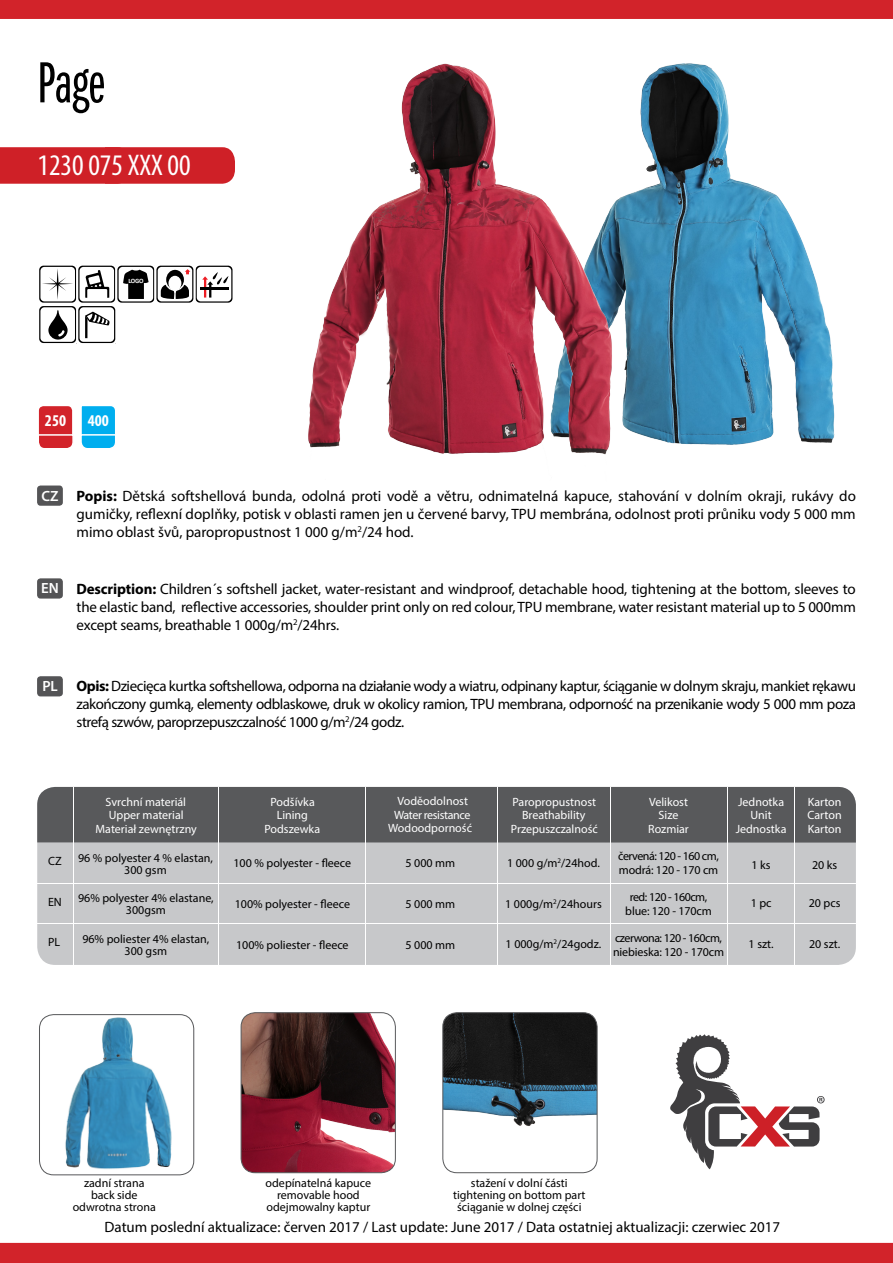
<style>
.page{position:relative;width:893px;height:1263px;background:#fff}
.page>*{position:absolute;margin:0;border:0;box-sizing:border-box;transform-origin:0 0}
.t1{font:60px "Franklin Got Itc DOT Boo Ext Com";color:#000}
.t2{font:condensed 30px "Myriad Pro";color:#fff}
.t3{font:700 condensed 16.5px "Myriad Pro";color:#fff}
.t4{font:15px/18px "Myriad Pro";color:#000;text-align:justify}
.t5{font:600 14.85px "Myriad Pro";color:#fff}
.t6{font:12px/12px "Myriad Pro";color:#000;text-align:center}
.t7{font:12px "Myriad Pro";color:#fff}
.t8{font:12px/14.4px "Myriad Pro";letter-spacing:-.025em;color:#000}
.t9{font:12px "Myriad Pro";letter-spacing:-.03em;color:#fff}
.t10{font:700 6.6px "Calibri";color:#fff}
.s1{font-weight:700}
</style>
<div class="page">
<div style="left:0;top:147px;width:235px;height:37px;background:#cf2027"></div>
<svg style="left:38px;top:406px;width:77px;height:42px;background:#8484a1"></svg>
<img style="left:634px;top:63px;width:201px;height:382px">
<img style="left:308px;top:63px;width:326px;height:392px">
<svg style="left:670px;top:1034px;width:155px;height:135px"></svg>
<div style="left:37px;top:485px;width:26px;height:21px;background:#545456;border-radius:3px"></div>
<div style="left:37px;top:578px;width:26px;height:21px;background:#545456;border-radius:3px"></div>
<div style="left:37px;top:676px;width:26px;height:20px;background:#545456;border-radius:3px"></div>
<div style="left:0;top:0;width:893px;height:19px;background:#d2232a"></div>
<div style="left:0;top:1243px;width:893px;height:20px;background:#d2232a"></div>
<img style="left:443px;top:1013px;width:154px;height:160px">
<div style="left:442px;top:1012px;width:156px;height:161px;border:1px solid #58595b;border-radius:14px"></div>
<img style="left:241px;top:1013px;width:154px;height:160px">
<div style="left:241px;top:1012px;width:155px;height:161px;border:1px solid #58595b;border-radius:14px"></div>
<img style="left:46px;top:1014px;width:143px;height:161px">
<div style="left:39px;top:1014px;width:155px;height:161px;border:1px solid #58595b;border-radius:14px"></div>
<div style="left:37px;top:787px;width:819px;height:178px;background:#c7c8ca;border-radius:18px"></div>
<div style="left:37px;top:787px;width:819px;height:55px;background:#58595b"></div>
<hr style="left:37px;top:923px;width:819px;height:1px;background:#fff">
<hr style="left:37px;top:883px;width:819px;height:1px;background:#fff">
<svg style="left:39px;top:265px;width:194px;height:79px"></svg>
<hr style="left:794px;top:787px;width:1px;height:178px;background:#fff">
<hr style="left:727px;top:787px;width:1px;height:178px;background:#fff">
<hr style="left:610px;top:787px;width:1px;height:178px;background:#fff">
<hr style="left:498px;top:787px;width:1px;height:178px;background:#fff">
<hr style="left:365px;top:787px;width:1px;height:178px;background:#fff">
<hr style="left:219px;top:787px;width:1px;height:178px;background:#fff">
<hr style="left:73px;top:787px;width:1px;height:178px;background:#fff">
<h1 class="t1" style="left:37px;top:51px;width:69px">Page</h1>
<h2 class="t2" style="left:38px;top:147px;width:155px">1230 075 XXX 00</h2>
<p class="t10" style="left:128px;top:277px;width:17px">LOGO</p>
<p class="t3" style="left:45px;top:410px;width:23px">250</p>
<p class="t3" style="left:88px;top:410px;width:23px">400</p>
<p class="t5" style="left:42px;top:486px;width:19px">CZ</p>
<p class="t5" style="left:41px;top:579px;width:19px">EN</p>
<p class="t4" style="left:77px;top:486px;width:781px"><span class="s1">Popis:</span> Dětská softshellová bunda, odolná proti vodě a větru, odnimatelná kapuce, stahování v dolním okraji, rukávy do gumičky, reflexní doplňky, potisk v oblasti ramen jen u červené barvy, TPU membrána, odolnost proti průniku vody 5 000 mm mimo oblast švů, paropropustnost 1 000 g/m<sup>2</sup>/24 hod.</p>
<p class="t4" style="left:77px;top:579px;width:781px"><span class="s1">Description:</span> Children´s softshell jacket, water-resistant and windproof, detachable hood, tightening at the bottom, sleeves to the elastic band, reflective accessories, shoulder print only on red colour, TPU membrane, water resistant material up to 5 000mm except seams, breathable 1 000g/m<sup>2</sup>/24hrs.</p>
<p class="t5" style="left:42px;top:677px;width:17px">PL</p>
<p class="t4" style="left:77px;top:677px;width:781px"><span class="s1">Opis:</span> Dziecięca kurtka softshellowa, odporna na działanie wody a wiatru, odpinany kaptur, ściąganie w dolnym skraju, mankiet rękawu zakończony gumką, elementy odblaskowe, druk w okolicy ramion, TPU membrana, odporność na przenikanie wody 5 000 mm poza strefą szwów, paroprzepuszczalność 1000 g/m<sup>2</sup>/24 godz.</p>
<p class="t7" style="left:106px;top:794px;width:82px">Svrchní materiál</p>
<p class="t7" style="left:109px;top:808px;width:76px">Upper material</p>
<p class="t7" style="left:96px;top:822px;width:103px">Materiał zewnętrzny</p>
<p class="t7" style="left:270px;top:794px;width:46px">Podšívka</p>
<p class="t7" style="left:264px;top:821px;width:57px">Podszewka</p>
<p class="t7" style="left:277px;top:808px;width:33px">Lining</p>
<p class="t7" style="left:398px;top:794px;width:72px">Voděodolnost</p>
<p class="t7" style="left:388px;top:821px;width:85px">Wodoodporność</p>
<p class="t9" style="left:394px;top:807px;width:78px">Water resistance</p>
<p class="t7" style="left:512px;top:794px;width:85px">Paropropustnost</p>
<p class="t7" style="left:511px;top:821px;width:89px">Przepuszczalność</p>
<p class="t7" style="left:522px;top:808px;width:65px">Breathability</p>
<p class="t7" style="left:649px;top:794px;width:40px">Velikost</p>
<p class="t7" style="left:648px;top:821px;width:42px">Rozmiar</p>
<p class="t7" style="left:659px;top:808px;width:21px">Size</p>
<p class="t7" style="left:738px;top:794px;width:48px">Jednotka</p>
<p class="t7" style="left:808px;top:794px;width:35px">Karton</p>
<p class="t7" style="left:750px;top:808px;width:23px">Unit</p>
<p class="t7" style="left:808px;top:808px;width:36px">Carton</p>
<p class="t7" style="left:736px;top:821px;width:52px">Jednostka</p>
<p class="t7" style="left:808px;top:821px;width:35px">Karton</p>
<p class="t6" style="left:48px;top:855px;width:15px">CZ</p>
<p class="t6" style="left:78px;top:851px;width:136px">96 % polyester 4 % elastan,<br>300 gsm</p>
<p class="t6" style="left:233px;top:857px;width:119px">100 % polyester - fleece</p>
<p class="t6" style="left:405px;top:857px;width:51px">5 000 mm</p>
<p class="t6" style="left:507px;top:857px;width:94px">1 000 g/m<sup>2</sup>/24hod.</p>
<p class="t8" style="left:618px;top:848px;width:102px">červená: 120 - 160 cm, modrá: 120 - 170 cm</p>
<p class="t6" style="left:752px;top:859px;width:21px">1 ks</p>
<p class="t6" style="left:812px;top:859px;width:27px">20 ks</p>
<p class="t6" style="left:48px;top:896px;width:15px">EN</p>
<p class="t6" style="left:48px;top:936px;width:14px">PL</p>
<p class="t6" style="left:78px;top:892px;width:137px">96% polyester 4% elastane,<br>300gsm</p>
<p class="t6" style="left:82px;top:932px;width:129px">96% poliester 4% elastan,<br>300 gsm</p>
<p class="t6" style="left:235px;top:898px;width:117px">100% polyester - fleece</p>
<p class="t6" style="left:505px;top:898px;width:98px">1 000g/m<sup>2</sup>/24hours</p>
<p class="t6" style="left:405px;top:898px;width:51px">5 000 mm</p>
<p class="t6" style="left:236px;top:938px;width:114px">100% poliester - fleece</p>
<p class="t6" style="left:405px;top:938px;width:51px">5 000 mm</p>
<p class="t6" style="left:506px;top:938px;width:97px">1 000g/m<sup>2</sup>/24godz.</p>
<p class="t6" style="left:625px;top:889px;width:88px;line-height:14.4px">red: 120 - 160cm, blue: 120 - 170cm</p>
<p class="t6" style="left:613px;top:930px;width:113px;line-height:14.4px;text-align:left">czerwona: 120 - 160cm, niebieska: 120 - 170cm</p>
<p class="t6" style="left:751px;top:897px;width:22px">1 pc</p>
<p class="t6" style="left:749px;top:938px;width:27px">1 szt.</p>
<p class="t6" style="left:809px;top:897px;width:33px">20 pcs</p>
<p class="t6" style="left:809px;top:938px;width:33px">20 szt.</p>
<p class="t6" style="left:73px;top:1177px;width:85px">zadní strana back side odwrotna strona</p>
<p class="t6" style="left:266px;top:1177px;width:107px">odepínatelná kapuce removable hood odejmowalny kaptur</p>
<p class="t6" style="left:453px;top:1177px;width:134px">stažení v dolní části tightening on bottom part ściąganie w dolnej części</p>
<p class="t4" style="left:105px;top:1218px;width:677px">Datum poslední aktualizace: červen 2017 / Last update: June 2017 / Data ostatniej aktualizacji: czerwiec 2017</p>
</div>
